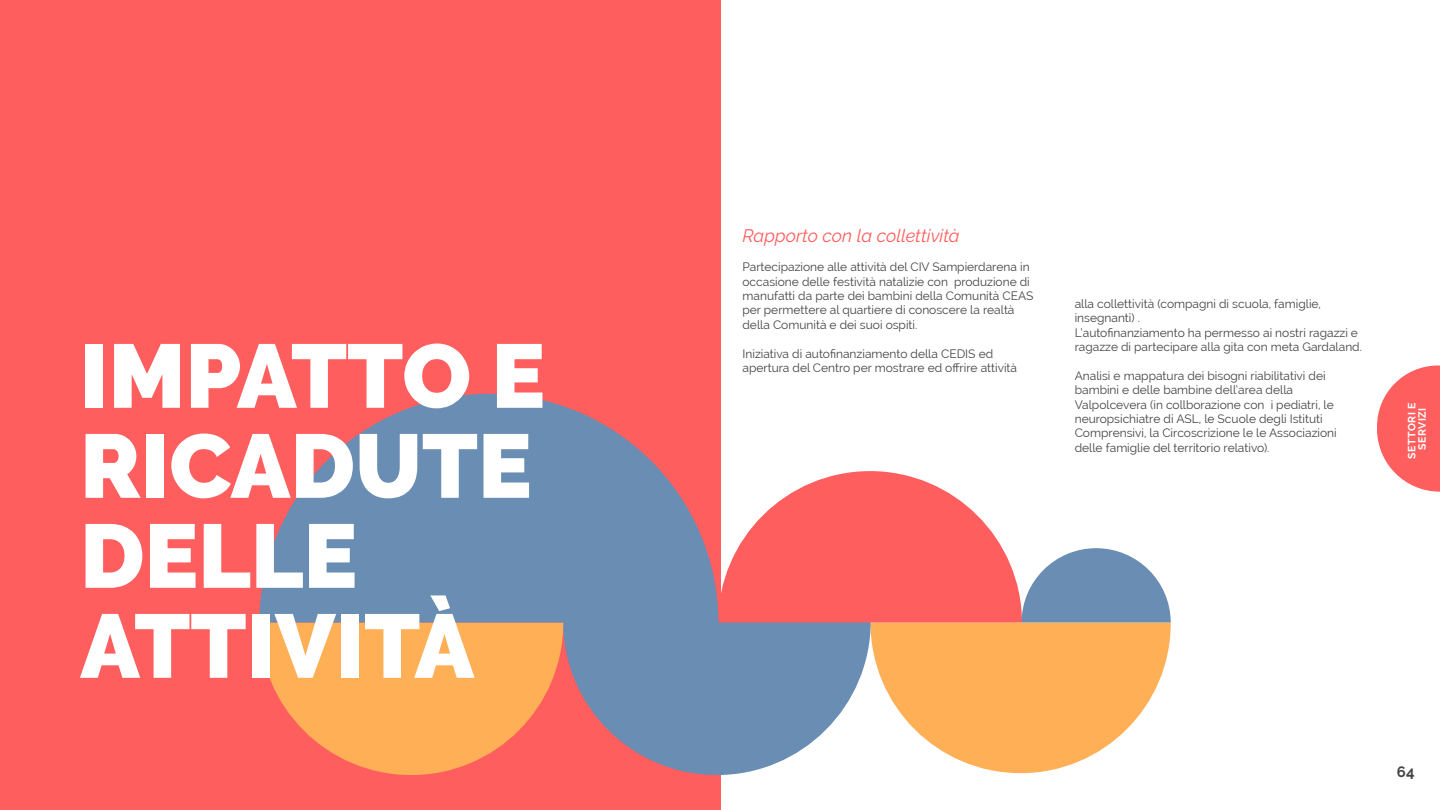
<style>
.page{position:relative;width:1440px;height:810px;background:#fff}
.page>*{position:absolute;margin:0;border:0;box-sizing:border-box;transform-origin:0 0}
.t1{font:900 90px/90px "Raleway";color:#fff}
.t2{font:italic 18px "Raleway";color:#ff5e5e}
.t3{font:700 15px "Raleway";color:#444}
.t4{font:12px/14.4px "Raleway";color:#444}
.t5{font:700 10.5px/10.5px "Raleway";letter-spacing:.05em;color:#fff;text-align:center}
</style>
<div class="page">
<div style="left:0;top:0;width:721px;height:810px;background:#ff5e5e"></div>
<svg style="left:563px;top:622px;width:178px;height:153px;fill:#698db3"></svg>
<svg style="left:259px;top:623px;width:304px;height:152px"></svg>
<svg style="left:259px;top:394px;width:459px;height:228px;fill:#698db3"></svg>
<svg style="left:718px;top:471px;width:453px;height:302px"></svg>
<svg style="left:1377px;top:366px;width:63px;height:126px"></svg>
<h1 class="t1" style="left:80px;top:331px;width:467px">IMPATTO E<br>RICADUTE<br>DELLE<br>ATTIVITÀ</h1>
<h2 class="t2" style="left:742px;top:226px;width:219px">Rapporto con la collettività</h2>
<p class="t4" style="left:742px;top:260px;width:292px">Partecipazione alle attività del CIV Sampierdarena in occasione delle festività natalizie con produzione di manufatti da parte dei bambini della Comunità CEAS per permettere al quartiere di conoscere la realtà della Comunità e dei suoi ospiti.</p>
<p class="t4" style="left:742px;top:346px;width:276px">Iniziativa di autofinanziamento della CEDIS ed apertura del Centro per mostrare ed offrire attività</p>
<p class="t4" style="left:1075px;top:296px;width:289px">alla collettività (compagni di scuola, famiglie, insegnanti) .<br>L’autofinanziamento ha permesso ai nostri ragazzi e ragazze di partecipare alla gita con meta Gardaland.</p>
<p class="t4" style="left:1075px;top:368px;width:264px">Analisi e mappatura dei bisogni riabilitativi dei bambini e delle bambine dell’area della Valpolcevera (in collborazione con i pediatri, le neuropsichiatre di ASL, le Scuole degli Istituti Comprensivi, la Circoscrizione le le Associazioni delle famiglie del territorio relativo).</p>
<p class="t5" style="left:1407px;top:459px;width:58px;rotate:-90deg">SETTORI E<br>SERVIZI</p>
<p class="t3" style="left:1397px;top:763px;width:19px">64</p>
</div>
